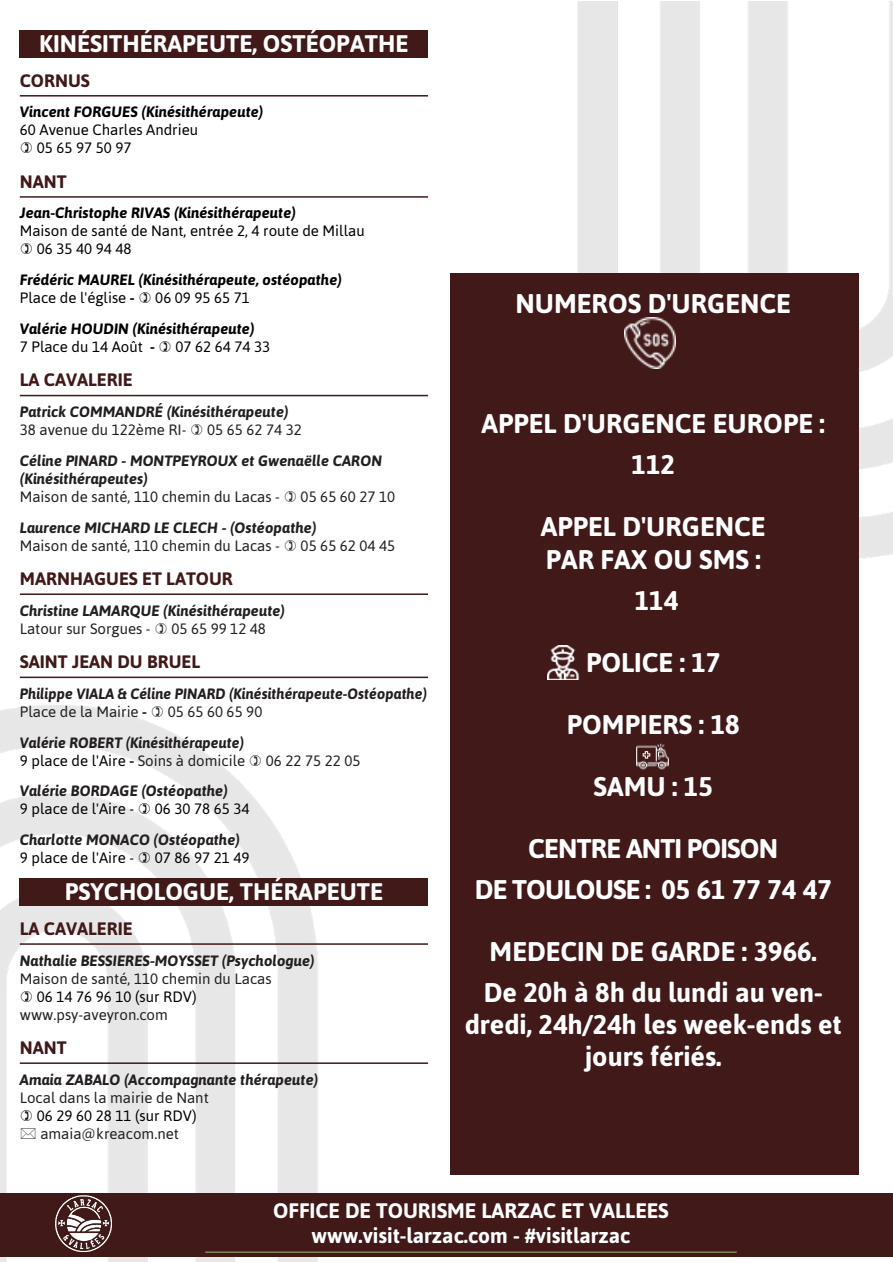
<style>
.page{position:relative;width:893px;height:1263px;background:#fff}
.page>*{position:absolute;margin:0;border:0;box-sizing:border-box;transform-origin:0 0}
.Commune_bouger{font:700 27px/32.4px "Asap";color:#fff}
.Commune_bouger-2{font:700 27px "Asap";letter-spacing:-.03em;color:#fff}
.Sous-tritre{font:700 24px "Asap";color:#fff}
.Commune_bouger-3{font:700 21px/25.2px "Asap";color:#fff;text-align:center}
.Commune{font:700 18px "Asap";color:#411919}
.Nom_minuscules{font:italic 700 15px/18px "Asap";color:#231f20}
.Texte_labeur{font:15px/18px "Asap";color:#231f20}
.Texte_labeur-2{font:15px "Asap";color:#000}
.Nom_minuscules-2{font:italic 700 15px "Asap";color:#000}
.Nom_minuscules-3{font:15px "Asap";color:#231f20}
.s1{font-weight:700;font-style:italic}
.s2{font-weight:400;font-style:normal}
.s3{font-weight:700;font-style:italic;color:#231f20}
.s4{color:#231f20}
.s5{color:#000}
</style>
<div class="page">
<img style="left:1px;top:705px;width:397px;height:556px">
<img style="left:498px;top:2px;width:395px;height:557px">
<div style="left:20px;top:30px;width:408px;height:27px;background:#411919"></div>
<hr style="left:20px;top:95px;width:408px;height:2px;background:#411919">
<hr style="left:20px;top:196px;width:408px;height:2px;background:#411919">
<hr style="left:20px;top:395px;width:408px;height:1px;background:#411919">
<hr style="left:20px;top:593px;width:408px;height:2px;background:#411919">
<hr style="left:20px;top:677px;width:408px;height:1px;background:#411919">
<div style="left:20px;top:878px;width:408px;height:27px;background:#411919"></div>
<hr style="left:20px;top:943px;width:408px;height:2px;background:#411919">
<hr style="left:20px;top:1062px;width:408px;height:2px;background:#411919">
<div style="left:0;top:1193px;width:893px;height:63px;background:#411919"></div>
<img style="left:55px;top:1195px;width:57px;height:57px">
<hr style="left:205px;top:1251px;width:532px;height:2px;background:#81854e">
<div style="left:451px;top:274px;width:408px;height:901px;background:#411919"></div>
<img style="left:548px;top:645px;width:32px;height:34px">
<img style="left:624px;top:317px;width:51px;height:52px">
<img style="left:636px;top:743px;width:33px;height:27px">
<svg style="left:152px;top:706px;width:11px;height:11px"></svg>
<svg style="left:250px;top:755px;width:11px;height:11px"></svg>
<svg style="left:139px;top:803px;width:11px;height:11px"></svg>
<svg style="left:139px;top:852px;width:11px;height:11px"></svg>
<svg style="left:21px;top:990px;width:11px;height:11px"></svg>
<svg style="left:21px;top:1110px;width:11px;height:11px"></svg>
<svg style="left:21px;top:1128px;width:15px;height:11px"></svg>
<p class="Sous-tritre" style="left:39px;top:30px;width:371px">KINÉSITHÉRAPEUTE, OSTÉOPATHE</p>
<p class="Commune" style="left:20px;top:70px;width:72px">CORNUS</p>
<p class="Nom_minuscules-2" style="left:20px;top:103px;width:245px">Vincent FORGUES (Kinésithérapeute)</p>
<p class="Texte_labeur-2" style="left:20px;top:121px;width:180px">60 Avenue Charles Andrieu</p>
<p class="Texte_labeur-2" style="left:37px;top:139px;width:96px">05 65 97 50 97</p>
<p class="Commune" style="left:20px;top:171px;width:48px">NANT</p>
<p class="Nom_minuscules-2" style="left:20px;top:204px;width:278px">Jean-Christophe RIVAS (Kinésithérapeute)</p>
<p class="Texte_labeur-2" style="left:20px;top:222px;width:346px">Maison de santé de Nant, entrée 2, 4 route de Millau</p>
<p class="Texte_labeur-2" style="left:37px;top:240px;width:96px">06 35 40 94 48</p>
<p class="Nom_minuscules-2" style="left:20px;top:271px;width:324px">Frédéric MAUREL (Kinésithérapeute, ostéopathe)</p>
<p class="Texte_labeur-2" style="left:20px;top:289px;width:116px">Place de l'église <span class="s1">-</span></p>
<p class="Texte_labeur-2" style="left:155px;top:289px;width:96px">06 09 95 65 71</p>
<p class="Nom_minuscules-2" style="left:20px;top:320px;width:236px">Valérie HOUDIN (Kinésithérapeute)</p>
<p class="Texte_labeur-2" style="left:20px;top:338px;width:137px">7 Place du 14 Août <span class="s1">-</span></p>
<p class="Texte_labeur-2" style="left:175px;top:338px;width:96px">07 62 64 74 33</p>
<p class="Commune" style="left:20px;top:369px;width:114px">LA CAVALERIE</p>
<p class="Nom_minuscules" style="left:20px;top:403px;width:270px">Patrick COMMANDRÉ (Kinésithérapeute)<br><span class="s2">38 avenue du 122ème RI-</span></p>
<p class="Nom_minuscules-3" style="left:207px;top:421px;width:96px">05 65 62 74 32</p>
<p class="Nom_minuscules" style="left:20px;top:451px;width:364px">Céline PINARD - MONTPEYROUX et Gwenaëlle CARON (Kinésithérapeutes)</p>
<p class="Texte_labeur" style="left:20px;top:487px;width:262px">Maison de santé, 110 chemin du Lacas -</p>
<p class="Texte_labeur" style="left:301px;top:487px;width:96px">05 65 60 27 10</p>
<p class="Nom_minuscules" style="left:20px;top:518px;width:298px">Laurence MICHARD LE CLECH - (Ostéopathe)</p>
<p class="Texte_labeur" style="left:20px;top:536px;width:262px">Maison de santé, 110 chemin du Lacas -</p>
<p class="Texte_labeur" style="left:301px;top:536px;width:96px">05 65 62 04 45</p>
<p class="Commune" style="left:20px;top:568px;width:215px">MARNHAGUES ET LATOUR</p>
<p class="Nom_minuscules" style="left:20px;top:601px;width:267px">Christine LAMARQUE (Kinésithérapeute)</p>
<p class="Texte_labeur" style="left:20px;top:619px;width:132px">Latour sur Sorgues -</p>
<p class="Texte_labeur" style="left:171px;top:619px;width:96px">05 65 99 12 48</p>
<p class="Commune" style="left:20px;top:651px;width:182px">SAINT JEAN DU BRUEL</p>
<p class="Nom_minuscules" style="left:20px;top:684px;width:409px">Philippe VIALA &amp; Céline PINARD (Kinésithérapeute-Ostéopathe)</p>
<p class="Texte_labeur" style="left:20px;top:702px;width:129px">Place de la Mairie <span class="s1">-</span></p>
<p class="Texte_labeur" style="left:168px;top:702px;width:96px">05 65 60 65 90</p>
<p class="Nom_minuscules" style="left:20px;top:733px;width:226px">Valérie ROBERT (Kinésithérapeute)</p>
<p class="Texte_labeur-2" style="left:20px;top:752px;width:227px">9 place de l'Aire <span class="s3">-</span> <span class="s4">Soins à domicile</span></p>
<p class="Texte_labeur" style="left:266px;top:751px;width:96px">06 22 75 22 05</p>
<p class="Nom_minuscules" style="left:20px;top:782px;width:210px">Valérie BORDAGE (Ostéopathe)</p>
<p class="Texte_labeur-2" style="left:20px;top:800px;width:116px">9 place de l'Aire -</p>
<p class="Texte_labeur-2" style="left:155px;top:800px;width:96px">06 30 78 65 34</p>
<p class="Nom_minuscules" style="left:20px;top:831px;width:222px">Charlotte MONACO (Ostéopathe)</p>
<p class="Texte_labeur-2" style="left:20px;top:849px;width:116px">9 place de l'Aire -</p>
<p class="Texte_labeur-2" style="left:155px;top:849px;width:96px">07 86 97 21 49</p>
<p class="Sous-tritre" style="left:65px;top:878px;width:320px">PSYCHOLOGUE, THÉRAPEUTE</p>
<p class="Commune" style="left:20px;top:918px;width:114px">LA CAVALERIE</p>
<p class="Nom_minuscules" style="left:20px;top:951px;width:296px">Nathalie BESSIERES-MOYSSET (Psychologue)</p>
<p class="Texte_labeur" style="left:37px;top:969px;width:236px;text-indent:-17px">Maison de santé, 110 chemin du Lacas<br><span class="s5">06 14 76 96 10 (sur RDV)</span></p>
<p class="Texte_labeur" style="left:20px;top:1005px;width:150px">www.psy-aveyron.com</p>
<p class="Commune" style="left:20px;top:1037px;width:48px">NANT</p>
<p class="Nom_minuscules" style="left:20px;top:1070px;width:300px">Amaia ZABALO (Accompagnante thérapeute)</p>
<p class="Texte_labeur" style="left:20px;top:1088px;width:190px;text-align:center">Local dans la mairie de Nant<br><span class="s5">06 29 60 28 11 (sur RDV)</span></p>
<p class="Texte_labeur" style="left:40px;top:1124px;width:140px">amaia@kreacom.net</p>
<p class="Commune_bouger" style="left:515px;top:287px;width:277px">NUMEROS D'URGENCE</p>
<p class="Commune_bouger" style="left:482px;top:407px;width:345px">APPEL D'URGENCE EUROPE :</p>
<p class="Commune_bouger" style="left:632px;top:448px;width:45px">112</p>
<p class="Commune_bouger" style="left:541px;top:510px;width:226px">APPEL D'URGENCE<br>PAR FAX OU SMS :</p>
<p class="Commune_bouger" style="left:635px;top:584px;width:45px">114</p>
<p class="Commune_bouger" style="left:586px;top:646px;width:136px">POLICE : 17</p>
<p class="Commune_bouger" style="left:567px;top:708px;width:174px">POMPIERS : 18</p>
<p class="Commune_bouger" style="left:594px;top:770px;width:121px">SAMU : 15</p>
<p class="Commune_bouger-2" style="left:528px;top:832px;width:251px">CENTRE ANTI POISON</p>
<p class="Commune_bouger-2" style="left:475px;top:873px;width:359px">DE TOULOUSE : 05 61 77 74 47</p>
<p class="Commune_bouger" style="left:490px;top:935px;width:329px">MEDECIN DE GARDE : 3966.</p>
<p class="Commune_bouger" style="left:465px;top:975px;width:379px;text-align:center">De 20h à 8h du lundi au ven&shy;dredi, 24h/24h les week-ends et jours fériés.</p>
<p class="Commune_bouger-3" style="left:273px;top:1197px;width:397px">OFFICE DE TOURISME LARZAC ET VALLEES www.visit-larzac.com - #visitlarzac</p>
</div>
